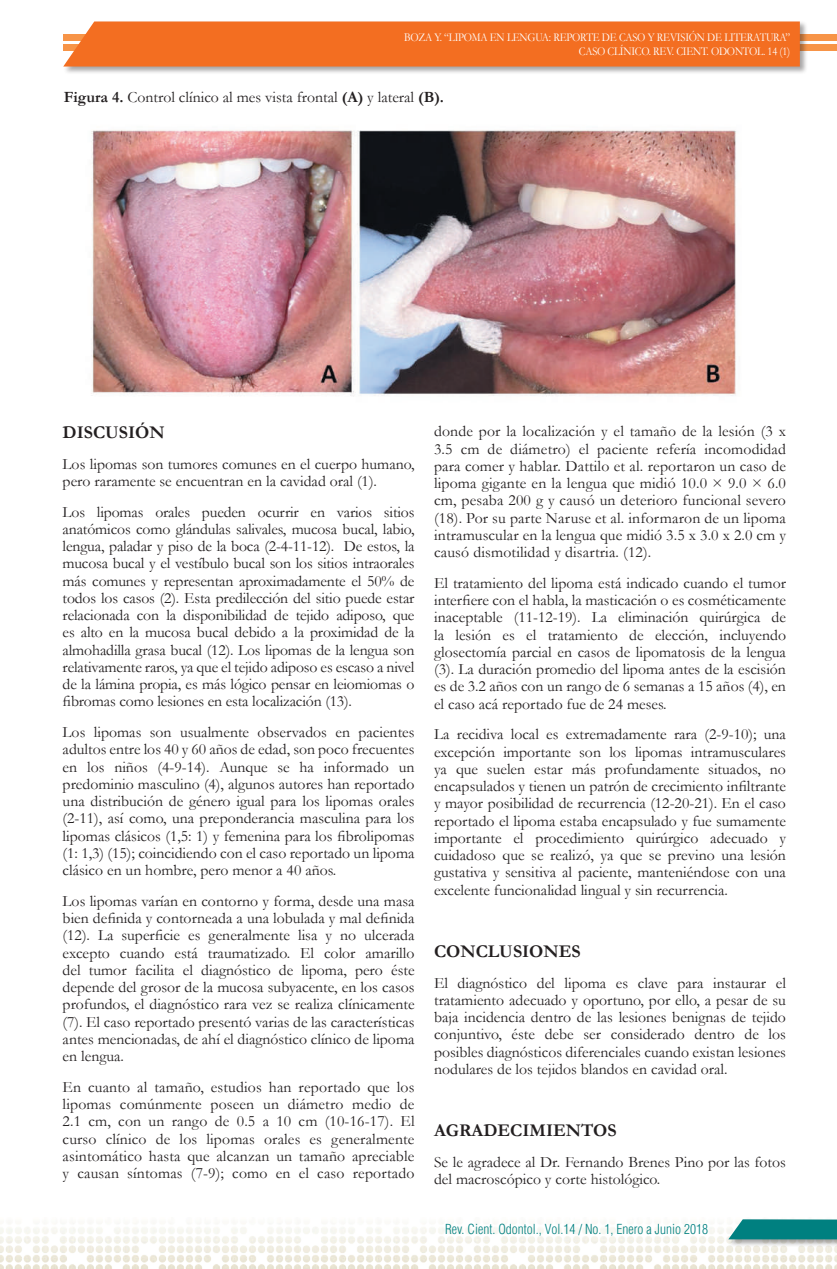
<style>
.page{position:relative;width:837px;height:1269px;background:#fff}
.page>*{position:absolute;margin:0;border:0;box-sizing:border-box;transform-origin:0 0}
.t1{font:700 18px "Garamond";color:#231f20}
.t2{font:15.75px/17.2px "Garamond";color:#231f20;text-align:justify}
.t3{font:300 condensed 13.5px "Helvetica LT Std";color:#008080}
.t4{font:12px/13.5px "Garamond";letter-spacing:-.02em;color:#fff;text-align:right;scale:.88 1}
.s1{font-weight:700}
</style>
<div class="page">
<img style="left:0;top:1223px;width:837px;height:46px">
<div style="left:728px;top:1218px;width:109px;height:29px;background:#231f20;opacity:.4"></div>
<svg style="left:728px;top:1219px;width:109px;height:20px"></svg>
<div style="left:63px;top:44px;width:774px;height:6px;background:#f79447"></div>
<div style="left:63px;top:34px;width:774px;height:7px;background:#f79447"></div>
<div style="left:62px;top:20px;width:745px;height:54px;background:#231f20;opacity:.4"></div>
<div style="left:63px;top:22px;width:737px;height:45px;background:#f36e21"></div>
<img style="left:91px;top:130px;width:645px;height:266px">
<p class="t4" style="left:404px;top:31px;width:440px">BOZA Y. “LIPOMA EN LENGUA: REPORTE DE CASO Y REVISIÓN DE LITERATURA”<br>CASO CLÍNICO. REV. CIENT. ODONTOL. 14 (1)</p>
<p class="t2" style="left:64px;top:88px;width:382px"><span class="s1">Figura 4.</span> Control clínico al mes vista frontal <span class="s1">(A)</span> y lateral <span class="s1">(B).</span></p>
<p class="t1" style="left:63px;top:422px;width:103px">DISCUSIÓN</p>
<p class="t2" style="left:63px;top:455px;width:353px">Los lipomas son tumores comunes en el cuerpo humano, pero raramente se encuentran en la cavidad oral (1).</p>
<p class="t2" style="left:63px;top:503px;width:353px">Los lipomas orales pueden ocurrir en varios sitios anatómicos como glándulas salivales, mucosa bucal, labio, lengua, paladar y piso de la boca (2-4-11-12). De estos, la mucosa bucal y el vestíbulo bucal son los sitios intraorales más comunes y representan aproximadamente el 50% de todos los casos (2). Esta predilección del sitio puede estar relacionada con la disponibilidad de tejido adiposo, que es alto en la mucosa bucal debido a la proximidad de la almohadilla grasa bucal (12). Los lipomas de la lengua son relativamente raros, ya que el tejido adiposo es escaso a nivel de la lámina propia, es más lógico pensar en leiomiomas o fibromas como lesiones en esta localización (13).</p>
<p class="t2" style="left:63px;top:723px;width:353px">Los lipomas son usualmente observados en pacientes adultos entre los 40 y 60 años de edad, son poco frecuentes en los niños (4-9-14). Aunque se ha informado un predominio masculino (4), algunos autores han reportado una distribución de género igual para los lipomas orales (2-11), así como, una preponderancia masculina para los lipomas clásicos (1,5: 1) y femenina para los fibrolipomas (1: 1,3) (15); coincidiendo con el caso reportado un lipoma clásico en un hombre, pero menor a 40 años.</p>
<p class="t2" style="left:63px;top:892px;width:353px">Los lipomas varían en contorno y forma, desde una masa bien definida y contorneada a una lobulada y mal definida (12). La superficie es generalmente lisa y no ulcerada excepto cuando está traumatizado. El color amarillo del tumor facilita el diagnóstico de lipoma, pero éste depende del grosor de la mucosa subyacente, en los casos profundos, el diagnóstico rara vez se realiza clínicamente (7). El caso reportado presentó varias de las características antes mencionadas, de ahí el diagnóstico clínico de lipoma en lengua.</p>
<p class="t2" style="left:63px;top:1078px;width:353px">En cuanto al tamaño, estudios han reportado que los lipomas comúnmente poseen un diámetro medio de 2.1 cm, con un rango de 0.5 a 10 cm (10-16-17). El curso clínico de los lipomas orales es generalmente asintomático hasta que alcanzan un tamaño apreciable y causan síntomas (7-9); como en el caso reportado</p>
<p class="t2" style="left:434px;top:423px;width:353px">donde por la localización y el tamaño de la lesión (3 x 3.5 cm de diámetro) el paciente refería incomodidad para comer y hablar. Dattilo et al. reportaron un caso de lipoma gigante en la lengua que midió 10.0 × 9.0 × 6.0 cm, pesaba 200 g y causó un deterioro funcional severo (18). Por su parte Naruse et al. informaron de un lipoma intramuscular en la lengua que midió 3.5 x 3.0 x 2.0 cm y causó dismotilidad y disartria. (12).</p>
<p class="t2" style="left:434px;top:574px;width:353px">El tratamiento del lipoma está indicado cuando el tumor interfiere con el habla, la masticación o es cosméticamente inaceptable (11-12-19). La eliminación quirúrgica de la lesión es el tratamiento de elección, incluyendo glosectomía parcial en casos de lipomatosis de la lengua (3). La duración promedio del lipoma antes de la escisión es de 3.2 años con un rango de 6 semanas a 15 años (4), en el caso acá reportado fue de 24 meses.</p>
<p class="t2" style="left:434px;top:726px;width:353px">La recidiva local es extremadamente rara (2-9-10); una excepción importante son los lipomas intramusculares ya que suelen estar más profundamente situados, no encapsulados y tienen un patrón de crecimiento infiltrante y mayor posibilidad de recurrencia (12-20-21). En el caso reportado el lipoma estaba encapsulado y fue sumamente importante el procedimiento quirúrgico adecuado y cuidadoso que se realizó, ya que se previno una lesión gustativa y sensitiva al paciente, manteniéndose con una excelente funcionalidad lingual y sin recurrencia.</p>
<p class="t1" style="left:434px;top:941px;width:148px">CONCLUSIONES</p>
<p class="t2" style="left:434px;top:974px;width:353px">El diagnóstico del lipoma es clave para instaurar el tratamiento adecuado y oportuno, por ello, a pesar de su baja incidencia dentro de las lesiones benignas de tejido conjuntivo, éste debe ser considerado dentro de los posibles diagnósticos diferenciales cuando existan lesiones nodulares de los tejidos blandos en cavidad oral.</p>
<p class="t1" style="left:434px;top:1120px;width:184px">AGRADECIMIENTOS</p>
<p class="t2" style="left:434px;top:1153px;width:353px">Se le agradece al Dr. Fernando Brenes Pino por las fotos del macroscópico y corte histológico.</p>
<p class="t3" style="left:445px;top:1221px;width:264px">Rev. Cient. Odontol., Vol.14 / No. 1, Enero a Junio 2018</p>
</div>
